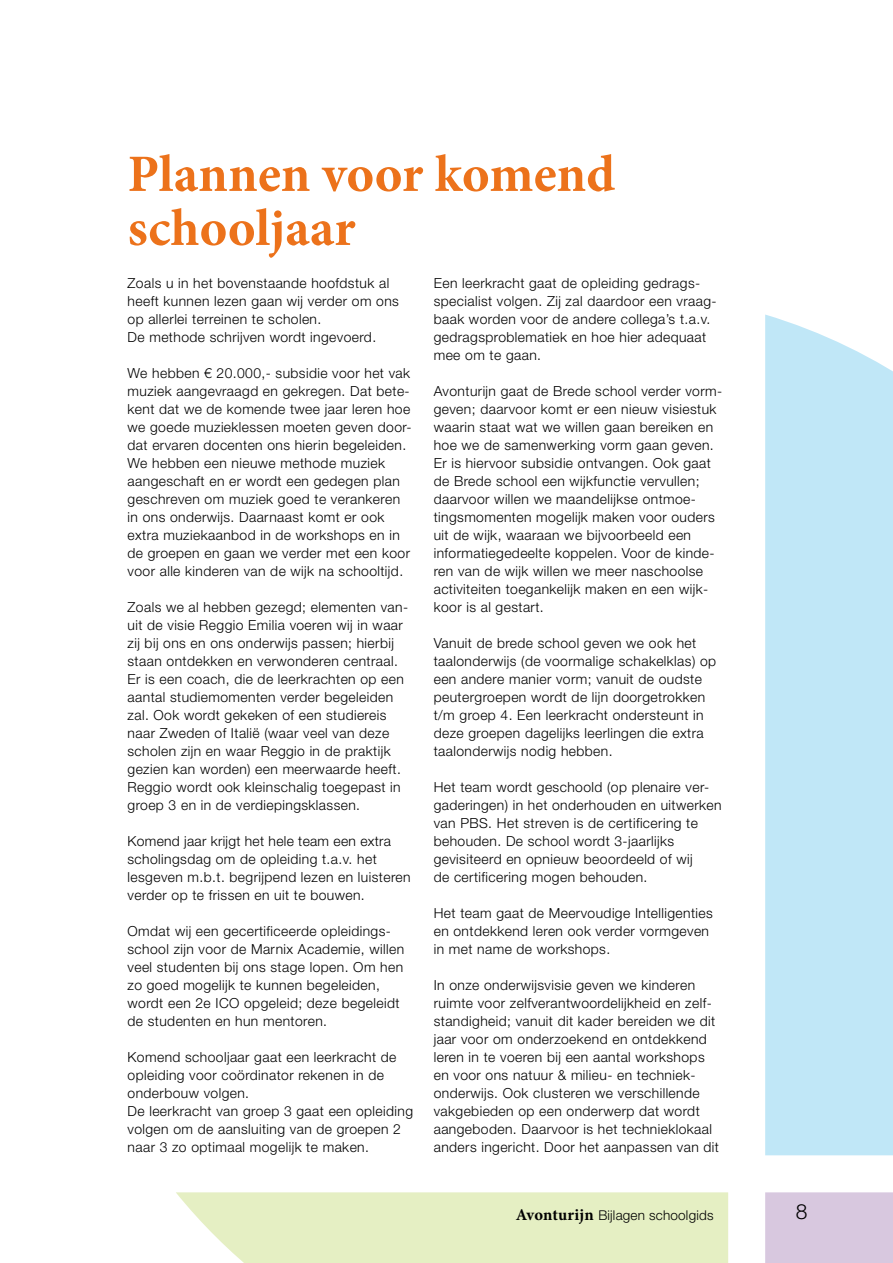
<style>
.page{position:relative;width:893px;height:1263px;background:#fff}
.page>*{position:absolute;margin:0;border:0;box-sizing:border-box;transform-origin:0 0}
.t1{font:700 52.5px/54px "Minion Pro";letter-spacing:.005em;color:#ec721b}
.t2{font:300 21px "Helvetica Neue LT Std";color:#000}
.t3{font:300 13.8px/18px "Helvetica Neue LT Std";letter-spacing:.03em;color:#000}
.t4{font:300 13.5px "Helvetica Neue LT Std";letter-spacing:.015em;color:#000}
.s1{font-family:"Minion Pro";font-weight:700;font-size:16.5px}
</style>
<div class="page">
<svg style="left:176px;top:1192px;width:552px;height:71px;background:#e6f0c6"></svg>
<div style="left:765px;top:314px;width:128px;height:841px;background:#c0e7f7"></div>
<div style="left:765px;top:1192px;width:128px;height:71px;background:#d8c8df"></div>
<h1 class="t1" style="left:128px;top:146px;width:489px">Plannen voor komend schooljaar</h1>
<p class="t3" style="left:128px;top:274px;width:273px">Zoals u in het bovenstaande hoofdstuk al heeft kunnen lezen gaan wij verder om ons op allerlei terreinen te scholen.<br>De methode schrijven wordt ingevoerd.</p>
<p class="t3" style="left:128px;top:364px;width:286px">We hebben € 20.000,- subsidie voor het vak muziek aangevraagd en gekregen. Dat bete&shy;kent dat we de komende twee jaar leren hoe we goede muzieklessen moeten geven door&shy;dat ervaren docenten ons hierin begeleiden.<br>We hebben een nieuwe methode muziek aangeschaft en er wordt een gedegen plan geschreven om muziek goed te verankeren in ons onderwijs. Daarnaast komt er ook extra muziekaanbod in de workshops en in de groepen en gaan we verder met een koor voor alle kinderen van de wijk na schooltijd.</p>
<p class="t3" style="left:128px;top:598px;width:282px">Zoals we al hebben gezegd; elementen van&shy;uit de visie Reggio Emilia voeren wij in waar zij bij ons en ons onderwijs passen; hierbij staan ontdekken en verwonderen centraal.<br>Er is een coach, die de leerkrachten op een aantal studiemomenten verder begeleiden zal. Ook wordt gekeken of een studiereis naar Zweden of Italië (waar veel van deze scholen zijn en waar Reggio in de praktijk gezien kan worden) een meerwaarde heeft.<br>Reggio wordt ook kleinschalig toegepast in groep 3 en in de verdiepingsklassen.</p>
<p class="t3" style="left:128px;top:832px;width:285px">Komend jaar krijgt het hele team een extra scholingsdag om de opleiding t.a.v. het lesgeven m.b.t. begrijpend lezen en luisteren verder op te frissen en uit te bouwen.</p>
<p class="t3" style="left:128px;top:922px;width:278px">Omdat wij een gecertificeerde opleidings&shy;school zijn voor de Marnix Academie, willen veel studenten bij ons stage lopen. Om hen zo goed mogelijk te kunnen begeleiden, wordt een 2e ICO opgeleid; deze begeleidt de studenten en hun mentoren.</p>
<p class="t3" style="left:128px;top:1048px;width:287px">Komend schooljaar gaat een leerkracht de opleiding voor coördinator rekenen in de onderbouw volgen.<br>De leerkracht van groep 3 gaat een opleiding volgen om de aansluiting van de groepen 2 naar 3 zo optimaal mogelijk te maken.</p>
<p class="t3" style="left:434px;top:274px;width:284px">Een leerkracht gaat de opleiding gedrags&shy;specialist volgen. Zij zal daardoor een vraag&shy;baak worden voor de andere collega’s t.a.v. gedragsproblematiek en hoe hier adequaat mee om te gaan.</p>
<p class="t3" style="left:434px;top:382px;width:290px">Avonturijn gaat de Brede school verder vorm&shy;geven; daarvoor komt er een nieuw visiestuk waarin staat wat we willen gaan bereiken en hoe we de samenwerking vorm gaan geven.<br>Er is hiervoor subsidie ontvangen. Ook gaat de Brede school een wijkfunctie vervullen; daarvoor willen we maandelijkse ontmoe&shy;tingsmomenten mogelijk maken voor ouders uit de wijk, waaraan we bijvoorbeeld een informatiegedeelte koppelen. Voor de kinde&shy;ren van de wijk willen we meer naschoolse activiteiten toegankelijk maken en een wijk&shy;koor is al gestart.</p>
<p class="t3" style="left:434px;top:634px;width:284px">Vanuit de brede school geven we ook het taalonderwijs (de voormalige schakelklas) op een andere manier vorm; vanuit de oudste peutergroepen wordt de lijn doorgetrokken t/m groep 4. Een leerkracht ondersteunt in deze groepen dagelijks leerlingen die extra taalonderwijs nodig hebben.</p>
<p class="t3" style="left:434px;top:778px;width:289px">Het team wordt geschoold (op plenaire ver&shy;gaderingen) in het onderhouden en uitwerken van PBS. Het streven is de certificering te behouden. De school wordt 3-jaarlijks gevisiteerd en opnieuw beoordeeld of wij<br>de certificering mogen behouden.</p>
<p class="t3" style="left:434px;top:904px;width:281px">Het team gaat de Meervoudige Intelligenties en ontdekkend leren ook verder vormgeven in met name de workshops.</p>
<p class="t3" style="left:434px;top:976px;width:287px">In onze onderwijsvisie geven we kinderen ruimte voor zelfverantwoordelijkheid en zelf&shy;standigheid; vanuit dit kader bereiden we dit jaar voor om onderzoekend en ontdekkend leren in te voeren bij een aantal workshops en voor ons natuur &amp; milieu- en techniek&shy;onderwijs. Ook clusteren we verschillende vakgebieden op een onderwerp dat wordt aangeboden. Daarvoor is het technieklokaal anders ingericht. Door het aanpassen van dit</p>
<p class="t4" style="left:516px;top:1207px;width:199px"><span class="s1">Avonturijn</span> Bijlagen schoolgids</p>
<h2 class="t2" style="left:796px;top:1199px;width:13px">8</h2>
</div>
